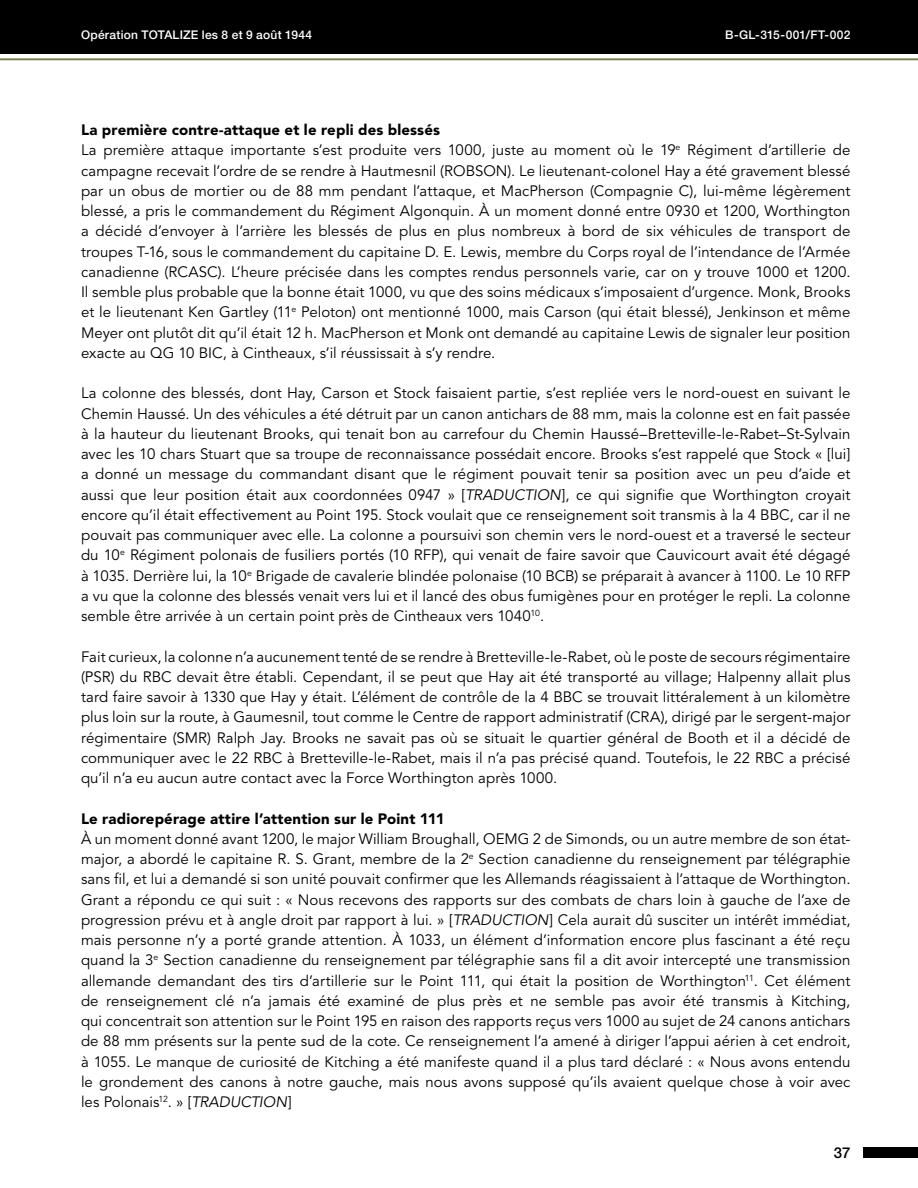
<style>
.page{position:relative;width:918px;height:1188px;background:#fff}
.page>*{position:absolute;margin:0;border:0;box-sizing:border-box;transform-origin:0 0}
.Article_Content{font:15px/20.2px "Avenir LT Std";letter-spacing:.005em;color:#000;text-align:justify}
.Article_Sub_Subheads{font:900 15px "Avenir LT Std";letter-spacing:.01em;color:#000}
.t1{font:500 15px "Helvetica Neue LT Std";color:#000}
.t2{font:500 12px "Helvetica Neue LT Std";letter-spacing:.02em;color:#fff}
.s1{font-style:italic}
</style>
<div class="page">
<div style="left:0;top:0;width:918px;height:54px;background:#000"></div>
<hr style="left:0;top:58px;width:918px;height:2px;background:#757a4d">
<div style="left:863px;top:1148px;width:55px;height:10px;background:#000"></div>
<p class="t2" style="left:81px;top:28px;width:233px">Opération TOTALIZE les 8 et 9 août 1944</p>
<p class="t2" style="left:725px;top:28px;width:127px">B-GL-315-001/FT-002</p>
<p class="Article_Sub_Subheads" style="left:81px;top:121px;width:360px">La première contre‑attaque et le repli des blessés</p>
<p class="Article_Content" style="left:81px;top:140px;width:771px">La première attaque importante s’est produite vers 1000, juste au moment où le 19<sup>e</sup> Régiment d’artillerie de campagne recevait l’ordre de se rendre à Hautmesnil (ROBSON). Le lieutenant‑colonel Hay a été gravement blessé par un obus de mortier ou de 88 mm pendant l’attaque, et MacPherson (Compagnie C), lui-même légèrement blessé, a pris le commandement du Régiment Algonquin. À un moment donné entre 0930 et 1200, Worthington a décidé d’envoyer à l’arrière les blessés de plus en plus nombreux à bord de six véhicules de transport de troupes T‑16, sous le commandement du capitaine D. E. Lewis, membre du Corps royal de l’intendance de l’Armée canadienne (RCASC). L’heure précisée dans les comptes rendus personnels varie, car on y trouve 1000 et 1200.<br>Il semble plus probable que la bonne était 1000, vu que des soins médicaux s’imposaient d’urgence. Monk, Brooks et le lieutenant Ken Gartley (11<sup>e</sup> Peloton) ont mentionné 1000, mais Carson (qui était blessé), Jenkinson et même Meyer ont plutôt dit qu’il était 12 h. MacPherson et Monk ont demandé au capitaine Lewis de signaler leur position exacte au QG 10 BIC, à Cintheaux, s’il réussissait à s’y rendre.</p>
<p class="Article_Content" style="left:81px;top:383px;width:771px">La colonne des blessés, dont Hay, Carson et Stock faisaient partie, s’est repliée vers le nord‑ouest en suivant le Chemin Haussé. Un des véhicules a été détruit par un canon antichars de 88 mm, mais la colonne est en fait passée à la hauteur du lieutenant Brooks, qui tenait bon au carrefour du Chemin Haussé–Bretteville-le-Rabet–St‑Sylvain avec les 10 chars Stuart que sa troupe de reconnaissance possédait encore. Brooks s’est rappelé que Stock « [lui] a donné un message du commandant disant que le régiment pouvait tenir sa position avec un peu d’aide et aussi que leur position était aux coordonnées 0947 » [<span class="s1">TRADUCTION</span>], ce qui signifie que Worthington croyait encore qu’il était effectivement au Point 195. Stock voulait que ce renseignement soit transmis à la 4 BBC, car il ne pouvait pas communiquer avec elle. La colonne a poursuivi son chemin vers le nord‑ouest et a traversé le secteur du 10<sup>e</sup> Régiment polonais de fusiliers portés (10 RFP), qui venait de faire savoir que Cauvicourt avait été dégagé à 1035. Derrière lui, la 10<sup>e</sup> Brigade de cavalerie blindée polonaise (10 BCB) se préparait à avancer à 1100. Le 10 RFP a vu que la colonne des blessés venait vers lui et il lancé des obus fumigènes pour en protéger le repli. La colonne semble être arrivée à un certain point près de Cintheaux vers 1040<sup>10</sup>.</p>
<p class="Article_Content" style="left:81px;top:647px;width:771px">Fait curieux, la colonne n’a aucunement tenté de se rendre à Bretteville-le-Rabet, où le poste de secours régimentaire (PSR) du RBC devait être établi. Cependant, il se peut que Hay ait été transporté au village; Halpenny allait plus tard faire savoir à 1330 que Hay y était. L’élément de contrôle de la 4 BBC se trouvait littéralement à un kilomètre plus loin sur la route, à Gaumesnil, tout comme le Centre de rapport administratif (CRA), dirigé par le sergent‑major régimentaire (SMR) Ralph Jay. Brooks ne savait pas où se situait le quartier général de Booth et il a décidé de communiquer avec le 22 RBC à Bretteville‑le‑Rabet, mais il n’a pas précisé quand. Toutefois, le 22 RBC a précisé qu’il n’a eu aucun autre contact avec la Force Worthington après 1000.</p>
<p class="Article_Sub_Subheads" style="left:81px;top:809px;width:365px">Le radiorepérage attire l’attention sur le Point 111</p>
<p class="Article_Content" style="left:81px;top:829px;width:771px">À un moment donné avant 1200, le major William Broughall, OEMG 2 de Simonds, ou un autre membre de son état&shy;major, a abordé le capitaine R. S. Grant, membre de la 2<sup>e</sup> Section canadienne du renseignement par télégraphie sans fil, et lui a demandé si son unité pouvait confirmer que les Allemands réagissaient à l’attaque de Worthington.<br>Grant a répondu ce qui suit : « Nous recevons des rapports sur des combats de chars loin à gauche de l’axe de progression prévu et à angle droit par rapport à lui. » [<span class="s1">TRADUCTION</span>] Cela aurait dû susciter un intérêt immédiat, mais personne n’y a porté grande attention. À 1033, un élément d’information encore plus fascinant a été reçu quand la 3<sup>e</sup> Section canadienne du renseignement par télégraphie sans fil a dit avoir intercepté une transmission allemande demandant des tirs d’artillerie sur le Point 111, qui était la position de Worthington<sup>11</sup>. Cet élément de renseignement clé n’a jamais été examiné de plus près et ne semble pas avoir été transmis à Kitching, qui concentrait son attention sur le Point 195 en raison des rapports reçus vers 1000 au sujet de 24 canons antichars de 88 mm présents sur la pente sud de la cote. Ce renseignement l’a amené à diriger l’appui aérien à cet endroit, à 1055. Le manque de curiosité de Kitching a été manifeste quand il a plus tard déclaré : « Nous avons entendu le grondement des canons à notre gauche, mais nous avons supposé qu’ils avaient quelque chose à voir avec les Polonais<sup>12</sup>. » [<span class="s1">TRADUCTION</span>]</p>
<p class="t1" style="left:834px;top:1144px;width:18px">37</p>
</div>
